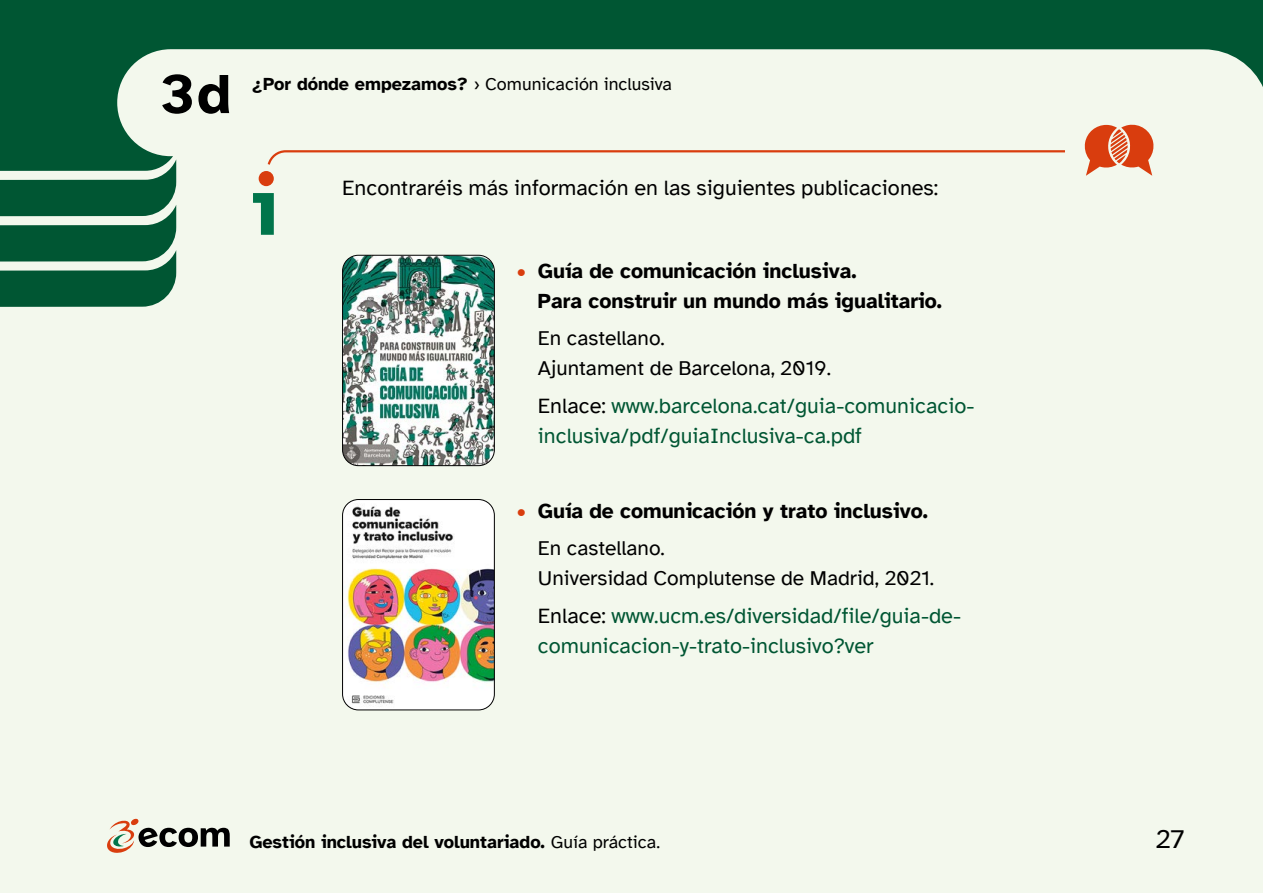
<style>
.page{position:relative;width:1263px;height:893px;background:#f3f8ed}
.page>*{position:absolute;margin:0;border:0;box-sizing:border-box;transform-origin:0 0}
.t1{font:700 57px "Atkinson Hyperlegible";color:#000}
.t2{font:27px "Atkinson Hyperlegible";color:#000}
.enllaçinfo_3d{font:21.75px/30px "Atkinson Hyperlegible";color:#005633}
.Trobareu__info{font:21.75px "Atkinson Hyperlegible";color:#000}
.t3{font:700 21px/30px "Atkinson Hyperlegible";color:#000}
.def_3d{font:21px/30px "Atkinson Hyperlegible";color:#000}
.t4{font:700 18px "Atkinson Hyperlegible";color:#000}
.t5{font:18px "Atkinson Hyperlegible";color:#000}
.s1{font-weight:700}
.s2{color:#d93d0e}
.s3{color:#000}
.s4{font-weight:400}
</style>
<div class="page">
<svg style="left:0;top:0;width:1263px;height:307px"></svg>
<svg style="left:107px;top:818px;width:123px;height:35px"></svg>
<img style="left:343px;top:255px;width:151px;height:211px">
<div style="left:342px;top:255px;width:153px;height:211px;border:1px solid #000;border-radius:16px"></div>
<img style="left:343px;top:499px;width:151px;height:211px">
<div style="left:342px;top:499px;width:153px;height:211px;border:1px solid #000;border-radius:16px"></div>
<svg style="left:1084px;top:123px;width:70px;height:53px"></svg>
<svg style="left:253px;top:193px;width:21px;height:42px"></svg>
<div style="left:259px;top:171px;width:15px;height:15px;background:#d93d0e;border-radius:50%"></div>
<svg style="left:266px;top:149px;width:801px;height:18px"></svg>
<h1 class="t1" style="left:160px;top:60px;width:72px">3d</h1>
<p class="t5" style="left:252px;top:74px;width:421px"><span class="s1">¿Por dónde empezamos?</span> › Comunicación inclusiva</p>
<p class="Trobareu__info" style="left:342px;top:176px;width:597px">Encontraréis más información en las siguientes publicaciones:</p>
<p class="t3" style="left:538px;top:255px;width:406px;text-indent:-21px"><span class="s2">•</span> Guía de comunicación inclusiva.<br>Para construir un mundo más igualitario.</p>
<p class="def_3d" style="left:538px;top:323px;width:295px">En castellano.<br>Ajuntament de Barcelona, 2019.</p>
<p class="enllaçinfo_3d" style="left:538px;top:391px;width:438px"><span class="s3">Enlace:</span> www.barcelona.cat/guia-comunicacio&shy;inclusiva/pdf/guiaInclusiva-ca.pdf</p>
<p class="t3" style="left:517px;top:495px;width:413px"><span class="s2">•</span> Guía de comunicación y trato inclusivo.</p>
<p class="def_3d" style="left:538px;top:533px;width:398px">En castellano.<br>Universidad Complutense de Madrid, 2021.</p>
<p class="enllaçinfo_3d" style="left:538px;top:601px;width:425px"><span class="s3">Enlace:</span> www.ucm.es/diversidad/file/guia-de&shy;comunicacion-y-trato-inclusivo?ver</p>
<p class="t4" style="left:249px;top:831px;width:412px">Gestión inclusiva del voluntariado. <span class="s4">Guía práctica.</span></p>
<p class="t2" style="left:1156px;top:824px;width:30px">27</p>
</div>
